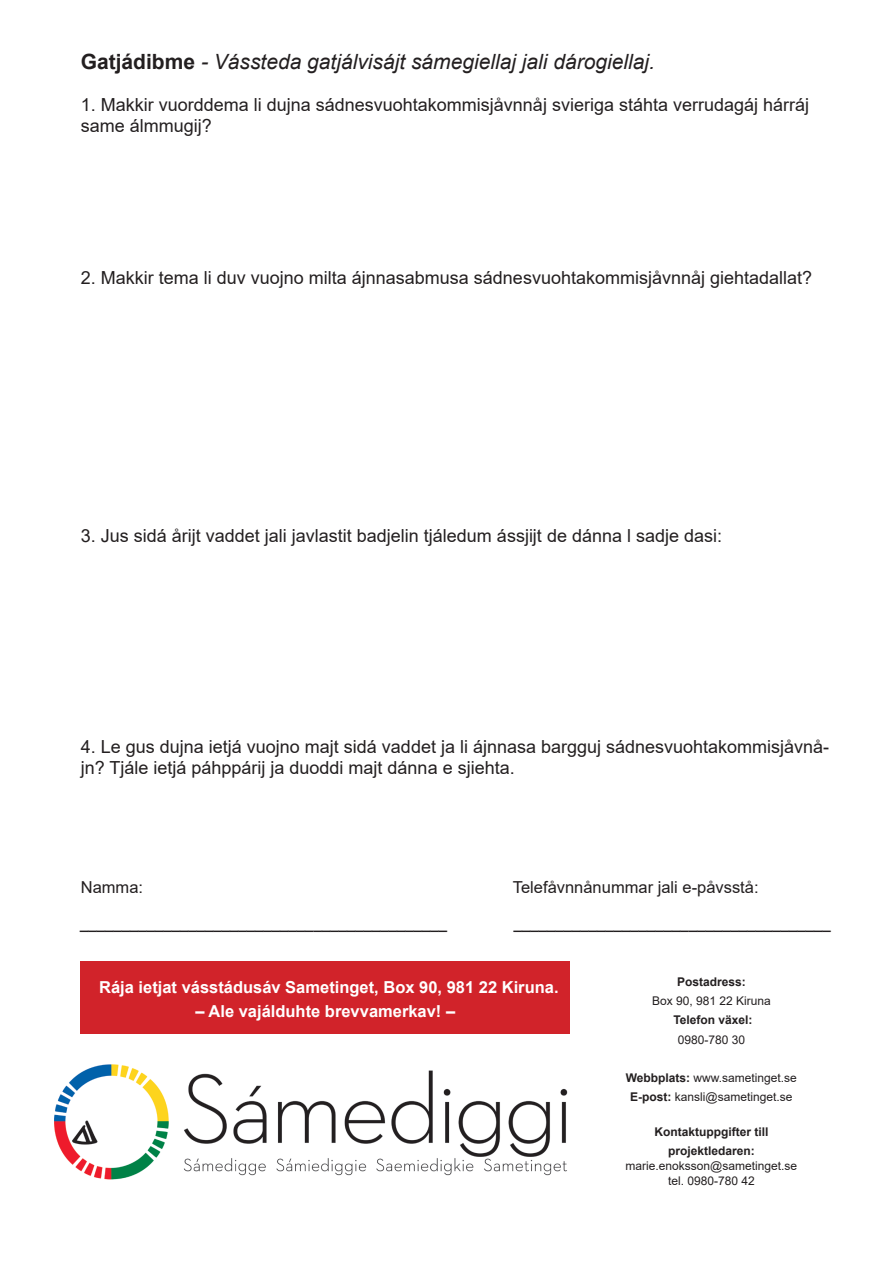
<style>
.page{position:relative;width:893px;height:1263px;background:#fff}
.page>*{position:absolute;margin:0;border:0;box-sizing:border-box;transform-origin:0 0}
.t1{font:italic 21px "Arial";color:#231f20}
.t2{font:18px/21.6px "Arial";color:#231f20}
.t3{font:700 16.5px "Arial";color:#fff}
.t4{font:16.5px "Arial";color:#231f20}
.t5{font:italic 15px "Arial";color:#231f20}
.t6{font:12px/15px "Arial";color:#231f20;text-align:center}
.t7{font:700 12px "Arial";color:#231f20}
.s1{font-weight:700;font-style:normal}
.s2{font-weight:700}
</style>
<div class="page">
<img style="left:54px;top:1065px;width:514px;height:115px">
<div style="left:81px;top:961px;width:489px;height:72px;background:#d1232a"></div>
<p class="t1" style="left:81px;top:48px;width:576px"><span class="s1">Gatjádibme</span> - Vássteda gatjálvisájt sámegiellaj jali dárogiellaj.</p>
<p class="t2" style="left:81px;top:93px;width:730px">1. Makkir vuorddema li dujna sádnesvuohtakommisjåvnnåj svieriga stáhta verrudagáj hárráj same álmmugij?</p>
<p class="t2" style="left:81px;top:266px;width:733px">2. Makkir tema li duv vuojno milta ájnnasabmusa sádnesvuohtakommisjåvnnåj giehtadallat?</p>
<p class="t2" style="left:81px;top:525px;width:643px">3. Jus sidá årijt vaddet jali javlastit badjelin tjáledum ássjijt de dánna l sadje dasi:</p>
<p class="t2" style="left:81px;top:736px;width:750px">4. Le gus dujna ietjá vuojno majt sidá vaddet ja li ájnnasa bargguj sádnesvuohtakommisjåvnå&shy;jn? Tjále ietjá páhppárij ja duoddi majt dánna e sjiehta.</p>
<p class="t4" style="left:81px;top:876px;width:64px">Namma:</p>
<p class="t4" style="left:513px;top:876px;width:247px">Telefåvnnånummar jali e-påvsstå:</p>
<p class="t5" style="left:81px;top:914px;width:368px">____________________________________________</p>
<p class="t5" style="left:514px;top:914px;width:318px">______________________________________</p>
<p class="t3" style="left:99px;top:975px;width:461px">Rája ietjat vásstádusáv Sametinget, Box 90, 981 22 Kiruna.</p>
<p class="t3" style="left:195px;top:999px;width:261px">– Ale vajálduhte brevvamerkav! –</p>
<p class="t7" style="left:677px;top:973px;width:70px">Postadress:</p>
<p class="t6" style="left:652px;top:993px;width:120px">Box 90, 981 22 Kiruna</p>
<p class="t7" style="left:673px;top:1012px;width:81px">Telefon växel:</p>
<p class="t6" style="left:678px;top:1032px;width:69px">0980-780 30</p>
<p class="t6" style="left:626px;top:1070px;width:173px"><span class="s2">Webbplats:</span> www.sametinget.se</p>
<p class="t6" style="left:630px;top:1089px;width:164px"><span class="s2">E-post:</span> kansli@sametinget.se</p>
<p class="t7" style="left:654px;top:1123px;width:115px">Kontaktuppgifter till</p>
<p class="t7" style="left:668px;top:1142px;width:88px">projektledaren:</p>
<p class="t6" style="left:626px;top:1158px;width:173px">marie.enoksson@sametinget.se tel. 0980-780 42</p>
</div>
